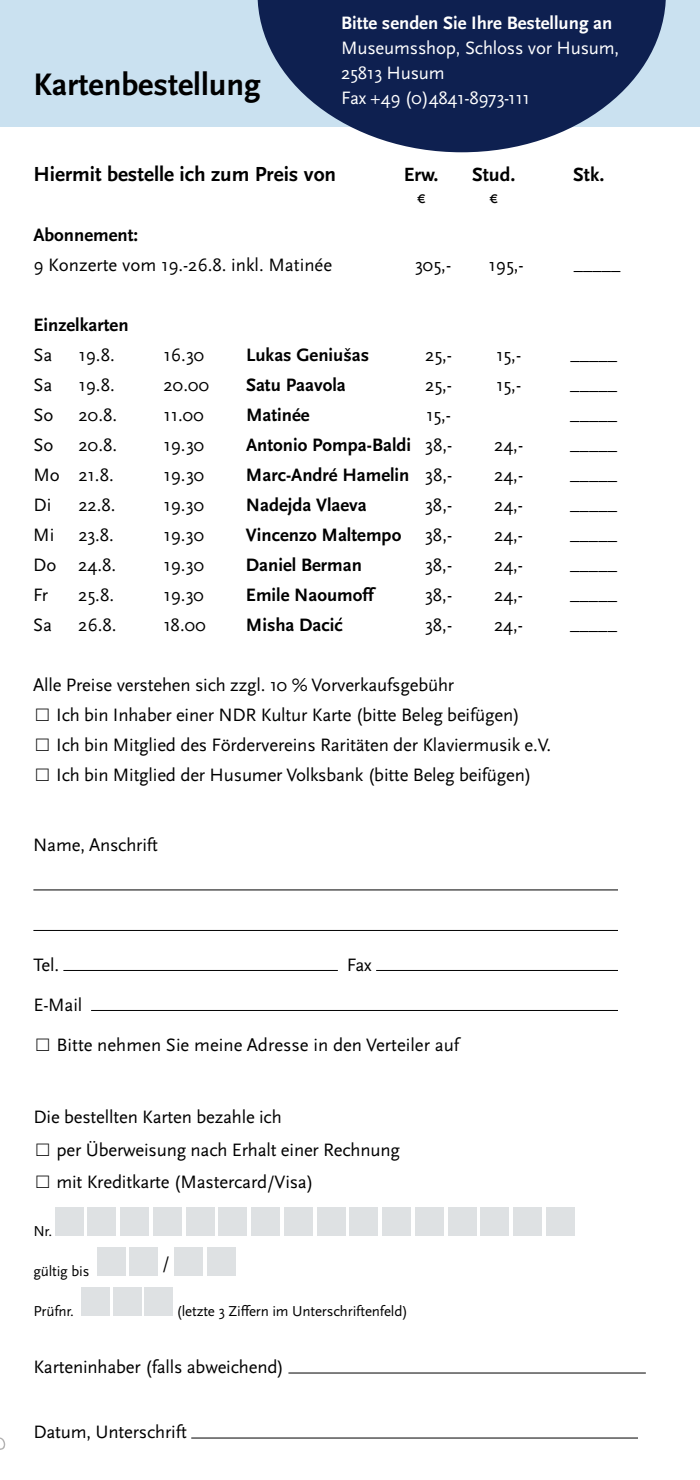
<style>
.page{position:relative;width:700px;height:1480px;background:#fff}
.page>*{position:absolute;margin:0;border:0;box-sizing:border-box;transform-origin:0 0}
.t1{font:700 32.5px "Scala Sans";color:#000}
.t2{font:700 21.25px "Scala Sans";color:#000}
.t3{font:700 20px "Scala Sans";color:#000}
.t4{font:18.75px "Scala Sans OT";letter-spacing:-.01em;color:#000}
.t5{font:700 18.75px "Scala Sans";color:#000}
.t6{font:18.75px/25px "Scala Sans OT";letter-spacing:-.01em;color:#fff}
.t7{font:700 18.75px "Scala Sans";color:#fff}
.t8{font:700 18.75px "Scala Sans LF";color:#000}
.t9{font:17.5px "Scala Sans OT";color:#000}
.t10{font:15px "Scala Sans OT";letter-spacing:-.01em;color:#000}
.s1{font-family:"Scala Sans"}
.s2{font-family:"Scala Sans OT";font-weight:400}
</style>
<div class="page">
<div style="left:0;top:0;width:700px;height:126px;background:#cae1f0"></div>
<hr style="left:33px;top:889px;width:621px;height:1px;background:#000">
<hr style="left:33px;top:930px;width:623px;height:1px;background:#000">
<hr style="left:63px;top:970px;width:275px;height:1px;background:#000">
<hr style="left:376px;top:970px;width:272px;height:1px;background:#000">
<hr style="left:91px;top:1010px;width:532px;height:1px;background:#000">
<div style="left:55px;top:1207px;width:28px;height:29px;background:#dee1e3"></div>
<div style="left:88px;top:1207px;width:28px;height:29px;background:#dee1e3"></div>
<div style="left:120px;top:1207px;width:29px;height:29px;background:#dee1e3"></div>
<div style="left:153px;top:1207px;width:28px;height:29px;background:#dee1e3"></div>
<div style="left:186px;top:1207px;width:28px;height:29px;background:#dee1e3"></div>
<div style="left:219px;top:1207px;width:28px;height:29px;background:#dee1e3"></div>
<div style="left:251px;top:1207px;width:29px;height:29px;background:#dee1e3"></div>
<div style="left:284px;top:1207px;width:28px;height:29px;background:#dee1e3"></div>
<div style="left:317px;top:1207px;width:28px;height:29px;background:#dee1e3"></div>
<div style="left:349px;top:1207px;width:29px;height:29px;background:#dee1e3"></div>
<div style="left:382px;top:1207px;width:29px;height:29px;background:#dee1e3"></div>
<div style="left:415px;top:1207px;width:28px;height:29px;background:#dee1e3"></div>
<div style="left:448px;top:1207px;width:28px;height:29px;background:#dee1e3"></div>
<div style="left:480px;top:1207px;width:29px;height:29px;background:#dee1e3"></div>
<div style="left:513px;top:1207px;width:28px;height:29px;background:#dee1e3"></div>
<div style="left:546px;top:1207px;width:28px;height:29px;background:#dee1e3"></div>
<div style="left:97px;top:1247px;width:28px;height:29px;background:#dee1e3"></div>
<div style="left:130px;top:1247px;width:28px;height:29px;background:#dee1e3"></div>
<div style="left:174px;top:1247px;width:28px;height:29px;background:#dee1e3"></div>
<div style="left:207px;top:1247px;width:28px;height:29px;background:#dee1e3"></div>
<div style="left:81px;top:1287px;width:28px;height:29px;background:#dee1e3"></div>
<div style="left:113px;top:1287px;width:28px;height:29px;background:#dee1e3"></div>
<div style="left:145px;top:1287px;width:28px;height:29px;background:#dee1e3"></div>
<hr style="left:288px;top:1372px;width:357px;height:1px;background:#000">
<hr style="left:191px;top:1437px;width:447px;height:1px;background:#000">
<div style="left:617px;top:813px;width:52px;height:289px;background:#fff"></div>
<svg style="left:257px;top:0;width:409px;height:152px;fill:#0e2050"></svg>
<h1 class="t1" style="left:33px;top:67px;width:229px">Kartenbestellung</h1>
<p class="t7" style="left:341px;top:12px;width:273px">Bitte senden Sie Ihre Bestellung an</p>
<p class="t6" style="left:341px;top:35px;width:280px">Museumsshop, Schloss vor Husum,<br>25813 Husum<br>Fax +49 (0)4841-8973-111</p>
<p class="t2" style="left:33px;top:162px;width:304px">Hiermit bestelle ich zum Preis von</p>
<p class="t3" style="left:403px;top:163px;width:36px">Erw.</p>
<p class="t3" style="left:472px;top:163px;width:45px">Stud.</p>
<p class="t3" style="left:573px;top:163px;width:33px">Stk.</p>
<p class="t9" style="left:417px;top:188px;width:10px">€</p>
<p class="t9" style="left:489px;top:188px;width:10px">€</p>
<p class="t5" style="left:33px;top:224px;width:106px">Abonnement:</p>
<p class="t4" style="left:33px;top:254px;width:300px">9 Konzerte vom 19.-26.8. inkl. Matinée</p>
<p class="t4" style="left:415px;top:254px;width:38px">305,-</p>
<p class="t4" style="left:488px;top:254px;width:37px">195,-</p>
<p class="t4" style="left:573px;top:254px;width:48px">_____</p>
<p class="t5" style="left:33px;top:314px;width:97px">Einzelkarten</p>
<p class="t4" style="left:33px;top:344px;width:20px">Sa</p>
<p class="t4" style="left:78px;top:344px;width:38px">19.8.</p>
<p class="t4" style="left:163px;top:344px;width:42px">16.30</p>
<p class="t8" style="left:246px;top:344px;width:125px"><span class="s1">Lukas</span> Geniušas</p>
<p class="t4" style="left:425px;top:344px;width:28px">25,-</p>
<p class="t4" style="left:496px;top:344px;width:26px">15,-</p>
<p class="t4" style="left:570px;top:344px;width:48px">_____</p>
<p class="t4" style="left:33px;top:374px;width:20px">Sa</p>
<p class="t4" style="left:78px;top:374px;width:38px">19.8.</p>
<p class="t4" style="left:163px;top:374px;width:48px">20.00</p>
<p class="t5" style="left:246px;top:374px;width:101px">Satu Paavola</p>
<p class="t4" style="left:425px;top:374px;width:28px">25,-</p>
<p class="t4" style="left:496px;top:374px;width:26px">15,-</p>
<p class="t4" style="left:570px;top:374px;width:48px">_____</p>
<p class="t4" style="left:33px;top:404px;width:22px">So</p>
<p class="t4" style="left:78px;top:404px;width:40px">20.8.</p>
<p class="t4" style="left:163px;top:404px;width:42px">11.00</p>
<p class="t5" style="left:246px;top:404px;width:65px">Matinée</p>
<p class="t4" style="left:426px;top:404px;width:26px">15,-</p>
<p class="t4" style="left:570px;top:404px;width:48px">_____</p>
<p class="t4" style="left:33px;top:434px;width:22px">So</p>
<p class="t4" style="left:78px;top:434px;width:40px">20.8.</p>
<p class="t4" style="left:163px;top:434px;width:42px">19.30</p>
<p class="t5" style="left:246px;top:434px;width:208px">Antonio Pompa-Baldi <span class="s2">38,-</span></p>
<p class="t4" style="left:494px;top:434px;width:31px">24,-</p>
<p class="t4" style="left:570px;top:434px;width:48px">_____</p>
<p class="t4" style="left:33px;top:464px;width:82px">Mo 21.8.</p>
<p class="t4" style="left:163px;top:464px;width:42px">19.30</p>
<p class="t5" style="left:246px;top:464px;width:208px">Marc-André Hamelin <span class="s2">38,-</span></p>
<p class="t4" style="left:494px;top:464px;width:31px">24,-</p>
<p class="t4" style="left:570px;top:464px;width:48px">_____</p>
<p class="t4" style="left:33px;top:494px;width:19px">Di</p>
<p class="t4" style="left:78px;top:494px;width:39px">22.8.</p>
<p class="t4" style="left:163px;top:494px;width:42px">19.30</p>
<p class="t5" style="left:246px;top:494px;width:122px">Nadejda Vlaeva</p>
<p class="t4" style="left:425px;top:494px;width:29px">38,-</p>
<p class="t4" style="left:494px;top:494px;width:31px">24,-</p>
<p class="t4" style="left:570px;top:494px;width:48px">_____</p>
<p class="t4" style="left:33px;top:524px;width:23px">Mi</p>
<p class="t4" style="left:78px;top:524px;width:37px">23.8.</p>
<p class="t4" style="left:163px;top:524px;width:42px">19.30</p>
<p class="t5" style="left:246px;top:524px;width:157px">Vincenzo Maltempo</p>
<p class="t4" style="left:425px;top:524px;width:29px">38,-</p>
<p class="t4" style="left:494px;top:524px;width:31px">24,-</p>
<p class="t4" style="left:570px;top:524px;width:48px">_____</p>
<p class="t4" style="left:33px;top:554px;width:84px">Do 24.8.</p>
<p class="t4" style="left:163px;top:554px;width:42px">19.30</p>
<p class="t5" style="left:246px;top:554px;width:117px">Daniel Berman</p>
<p class="t4" style="left:425px;top:554px;width:29px">38,-</p>
<p class="t4" style="left:494px;top:554px;width:31px">24,-</p>
<p class="t4" style="left:570px;top:554px;width:48px">_____</p>
<p class="t4" style="left:33px;top:584px;width:16px">Fr</p>
<p class="t4" style="left:78px;top:584px;width:37px">25.8.</p>
<p class="t4" style="left:163px;top:584px;width:42px">19.30</p>
<p class="t5" style="left:246px;top:584px;width:129px">Emile Naoumoff</p>
<p class="t4" style="left:425px;top:584px;width:29px">38,-</p>
<p class="t4" style="left:494px;top:584px;width:31px">24,-</p>
<p class="t4" style="left:570px;top:584px;width:48px">_____</p>
<p class="t4" style="left:33px;top:614px;width:20px">Sa</p>
<p class="t4" style="left:78px;top:614px;width:40px">26.8.</p>
<p class="t4" style="left:163px;top:614px;width:44px">18.00</p>
<p class="t5" style="left:246px;top:614px;width:98px">Misha Dacic</p>
<p class="t4" style="left:425px;top:614px;width:29px">38,-</p>
<p class="t4" style="left:494px;top:614px;width:31px">24,-</p>
<p class="t4" style="left:570px;top:614px;width:48px">_____</p>
<p class="t4" style="left:33px;top:674px;width:422px">Alle Preise verstehen sich zzgl. 10 % Vorverkaufsgebühr</p>
<p class="t4" style="left:33px;top:704px;width:488px">□ Ich bin Inhaber einer NDR Kultur Karte (bitte Beleg beifügen)</p>
<p class="t4" style="left:33px;top:734px;width:519px">□ Ich bin Mitglied des Fördervereins Raritäten der Klaviermusik e.V.</p>
<p class="t4" style="left:33px;top:764px;width:500px">□ Ich bin Mitglied der Husumer Volksbank (bitte Beleg beifügen)</p>
<p class="t4" style="left:33px;top:834px;width:126px">Name, Anschrift</p>
<p class="t4" style="left:33px;top:954px;width:27px">Tel.</p>
<p class="t4" style="left:346px;top:954px;width:27px">Fax</p>
<p class="t4" style="left:33px;top:994px;width:50px">E-Mail</p>
<p class="t4" style="left:33px;top:1034px;width:427px">□ Bitte nehmen Sie meine Adresse in den Verteiler auf</p>
<p class="t4" style="left:33px;top:1107px;width:250px">Die bestellten Karten bezahle ich</p>
<p class="t4" style="left:33px;top:1139px;width:368px">□ per Überweisung nach Erhalt einer Rechnung</p>
<p class="t4" style="left:33px;top:1172px;width:281px">□ mit Kreditkarte (Mastercard/Visa)</p>
<p class="t10" style="left:33px;top:1223px;width:20px">Nr.</p>
<p class="t10" style="left:33px;top:1263px;width:57px">gültig bis</p>
<p class="t9" style="left:162px;top:1253px;width:9px">/</p>
<p class="t10" style="left:33px;top:1303px;width:42px">Prüfnr.</p>
<p class="t10" style="left:176px;top:1303px;width:233px">(letzte 3 Ziffern im Unterschriftenfeld)</p>
<p class="t4" style="left:33px;top:1357px;width:252px">Karteninhaber (falls abweichend)</p>
<p class="t4" style="left:33px;top:1422px;width:155px">Datum, Unterschrift</p>
</div>
